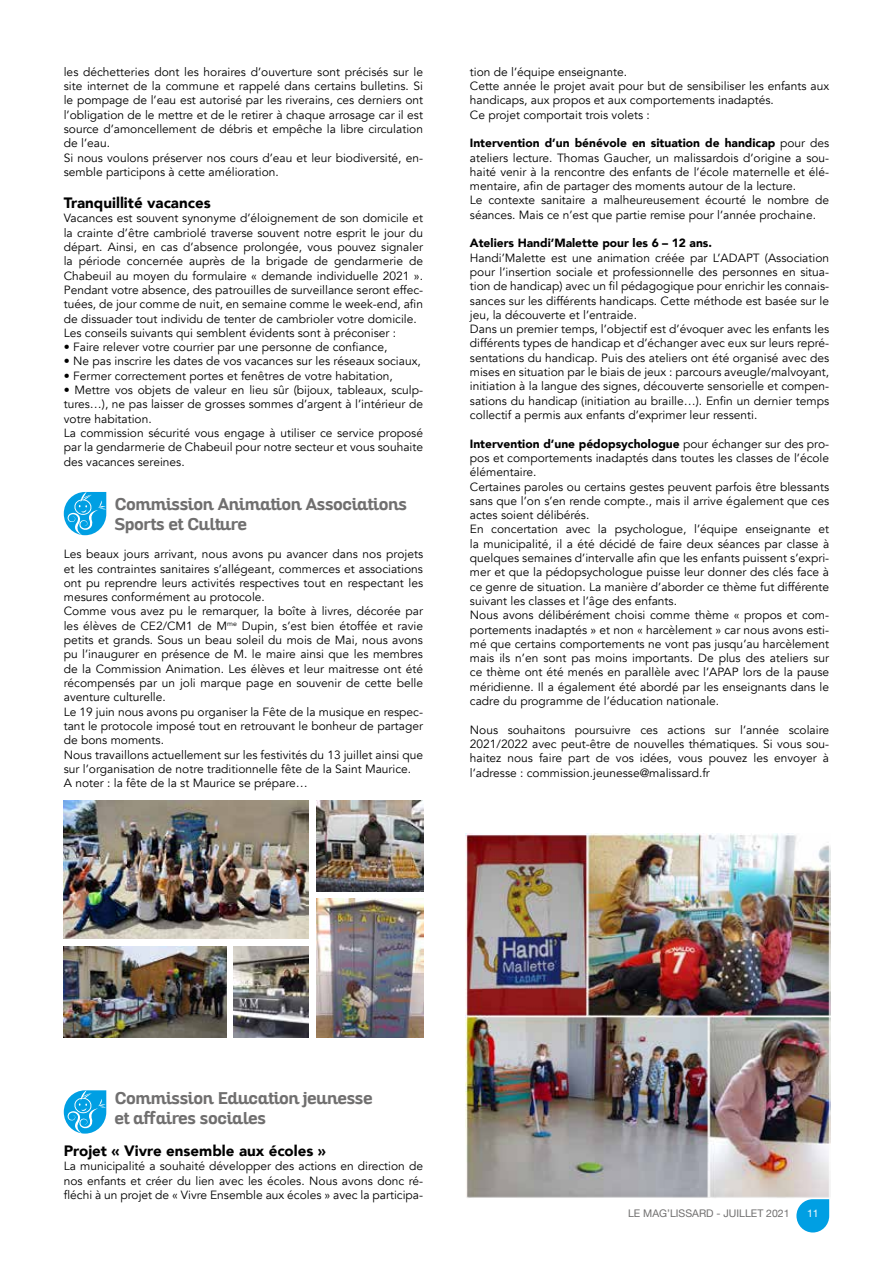
<style>
.page{position:relative;width:893px;height:1263px;background:#fff}
.page>*{position:absolute;margin:0;border:0;box-sizing:border-box;transform-origin:0 0}
.t1{font:700 16.5px/19.8px "Altair";color:#706f6f}
.t2{font:900 15px "Avenir";color:#000}
.t3{font:11.85px/14.2px "Avenir";color:#000}
.t4{font:900 11.85px "Avenir";color:#000}
.t5{font:10.5px "Helvetica Neue";color:#706f6f}
.t6{font:10.5px "Helvetica Neue";color:#fff}
.s1{font-weight:900}
</style>
<div class="page">
<svg style="left:796px;top:1199px;width:33px;height:33px"></svg>
<svg style="left:64px;top:492px;width:42px;height:43px"></svg>
<svg style="left:64px;top:1090px;width:42px;height:44px"></svg>
<img style="left:466px;top:833px;width:364px;height:365px">
<img style="left:64px;top:800px;width:244px;height:138px">
<img style="left:64px;top:946px;width:163px;height:91px">
<img style="left:317px;top:800px;width:106px;height:92px">
<img style="left:317px;top:898px;width:106px;height:139px">
<img style="left:234px;top:946px;width:74px;height:91px">
<p class="t3" style="left:64px;top:65px;width:361px">les déchetteries dont les horaires d’ouverture sont précisés sur le site internet de la commune et rappelé dans certains bulletins. Si le pompage de l’eau est autorisé par les riverains, ces derniers ont l’obligation de le mettre et de le retirer à chaque arrosage car il est source d’amoncellement de débris et empêche la libre circulation de l’eau.<br>Si nous voulons préserver nos cours d’eau et leur biodiversité, en&shy;semble participons à cette amélioration.</p>
<p class="t2" style="left:64px;top:190px;width:148px">Tranquillité vacances</p>
<p class="t3" style="left:64px;top:211px;width:361px">Vacances est souvent synonyme d’éloignement de son domicile et la crainte d’être cambriolé traverse souvent notre esprit le jour du départ. Ainsi, en cas d’absence prolongée, vous pouvez signaler la période concernée auprès de la brigade de gendarmerie de Chabeuil au moyen du formulaire « demande individuelle 2021 ».<br>Pendant votre absence, des patrouilles de surveillance seront effec&shy;tuées, de jour comme de nuit, en semaine comme le week-end, afin de dissuader tout individu de tenter de cambrioler votre domicile.<br>Les conseils suivants qui semblent évidents sont à préconiser :</p>
<p class="t3" style="left:64px;top:340px;width:325px">• Faire relever votre courrier par une personne de confiance,</p>
<p class="t3" style="left:64px;top:354px;width:358px">• Ne pas inscrire les dates de vos vacances sur les réseaux sociaux,</p>
<p class="t3" style="left:64px;top:369px;width:331px">• Fermer correctement portes et fenêtres de votre habitation,</p>
<p class="t3" style="left:64px;top:383px;width:361px">• Mettre vos objets de valeur en lieu sûr (bijoux, tableaux, sculp&shy;tures…), ne pas laisser de grosses sommes d’argent à l’intérieur de votre habitation.<br>La commission sécurité vous engage à utiliser ce service proposé par la gendarmerie de Chabeuil pour notre secteur et vous souhaite des vacances sereines.</p>
<h1 class="t1" style="left:115px;top:494px;width:294px">Commission Animation Associations<br>Sports et Culture</h1>
<p class="t3" style="left:64px;top:547px;width:361px">Les beaux jours arrivant, nous avons pu avancer dans nos projets et les contraintes sanitaires s’allégeant, commerces et associations ont pu reprendre leurs activités respectives tout en respectant les mesures conformément au protocole.<br>Comme vous avez pu le remarquer, la boîte à livres, décorée par les élèves de CE2/CM1 de M<sup>me</sup> Dupin, s’est bien étoffée et ravie petits et grands. Sous un beau soleil du mois de Mai, nous avons pu l’inaugurer en présence de M. le maire ainsi que les membres de la Commission Animation. Les élèves et leur maitresse ont été récompensés par un joli marque page en souvenir de cette belle aventure culturelle.<br>Le 19 juin nous avons pu organiser la Fête de la musique en respec&shy;tant le protocole imposé tout en retrouvant le bonheur de partager de bons moments.<br>Nous travaillons actuellement sur les festivités du 13 juillet ainsi que sur l’organisation de notre traditionnelle fête de la Saint Maurice.<br>A noter : la fête de la st Maurice se prépare…</p>
<p class="t3" style="left:470px;top:65px;width:361px">tion de l’équipe enseignante.<br>Cette année le projet avait pour but de sensibiliser les enfants aux handicaps, aux propos et aux comportements inadaptés.<br>Ce projet comportait trois volets :</p>
<p class="t3" style="left:470px;top:136px;width:361px"><span class="s1">Intervention d’un bénévole en situation de handicap</span> pour des ateliers lecture. Thomas Gaucher, un malissardois d’origine a sou&shy;haité venir à la rencontre des enfants de l’école maternelle et élé&shy;mentaire, afin de partager des moments autour de la lecture.<br>Le contexte sanitaire a malheureusement écourté le nombre de séances. Mais ce n’est que partie remise pour l’année prochaine.</p>
<p class="t4" style="left:470px;top:233px;width:244px">Ateliers Handi’Malette pour les 6 – 12 ans.</p>
<p class="t3" style="left:470px;top:251px;width:361px">Handi’Malette est une animation créée par L’ADAPT (Association pour l’insertion sociale et professionnelle des personnes en situa&shy;tion de handicap) avec un fil pédagogique pour enrichir les connais&shy;sances sur les différents handicaps. Cette méthode est basée sur le jeu, la découverte et l’entraide.<br>Dans un premier temps, l’objectif est d’évoquer avec les enfants les différents types de handicap et d’échanger avec eux sur leurs repré&shy;sentations du handicap. Puis des ateliers ont été organisé avec des mises en situation par le biais de jeux : parcours aveugle/malvoyant, initiation à la langue des signes, découverte sensorielle et compen&shy;sations du handicap (initiation au braille…). Enfin un dernier temps collectif a permis aux enfants d’exprimer leur ressenti.</p>
<p class="t3" style="left:470px;top:437px;width:361px"><span class="s1">Intervention d’une pédopsychologue</span> pour échanger sur des pro&shy;pos et comportements inadaptés dans toutes les classes de l’école élémentaire.<br>Certaines paroles ou certains gestes peuvent parfois être blessants sans que l’on s’en rende compte., mais il arrive également que ces actes soient délibérés.<br>En concertation avec la psychologue, l’équipe enseignante et la municipalité, il a été décidé de faire deux séances par classe à quelques semaines d’intervalle afin que les enfants puissent s’expri&shy;mer et que la pédopsychologue puisse leur donner des clés face à ce genre de situation. La manière d’aborder ce thème fut différente suivant les classes et l’âge des enfants.<br>Nous avons délibérément choisi comme thème « propos et com&shy;portements inadaptés » et non « harcèlement » car nous avons esti&shy;mé que certains comportements ne vont pas jusqu’au harcèlement mais ils n’en sont pas moins importants. De plus des ateliers sur ce thème ont été menés en parallèle avec l’APAP lors de la pause méridienne. Il a également été abordé par les enseignants dans le cadre du programme de l’éducation nationale.</p>
<p class="t3" style="left:470px;top:723px;width:361px;text-align:justify">Nous souhaitons poursuivre ces actions sur l’année scolaire 2021/2022 avec peut-être de nouvelles thématiques. Si vous sou&shy;haitez nous faire part de vos idées, vous pouvez les envoyer à l’adresse : commission.jeunesse@malissard.fr</p>
<h1 class="t1" style="left:115px;top:1088px;width:259px">Commission Education jeunesse et affaires sociales</h1>
<p class="t2" style="left:64px;top:1138px;width:264px">Projet « Vivre ensemble aux écoles »</p>
<p class="t3" style="left:64px;top:1159px;width:361px;text-align:justify">La municipalité a souhaité développer des actions en direction de nos enfants et créer du lien avec les écoles. Nous avons donc ré&shy;fléchi à un projet de « Vivre Ensemble aux écoles » avec la participa-</p>
<p class="t5" style="left:628px;top:1205px;width:163px">LE MAG’LISSARD - JUILLET 2021</p>
<p class="t6" style="left:807px;top:1206px;width:13px">11</p>
</div>
